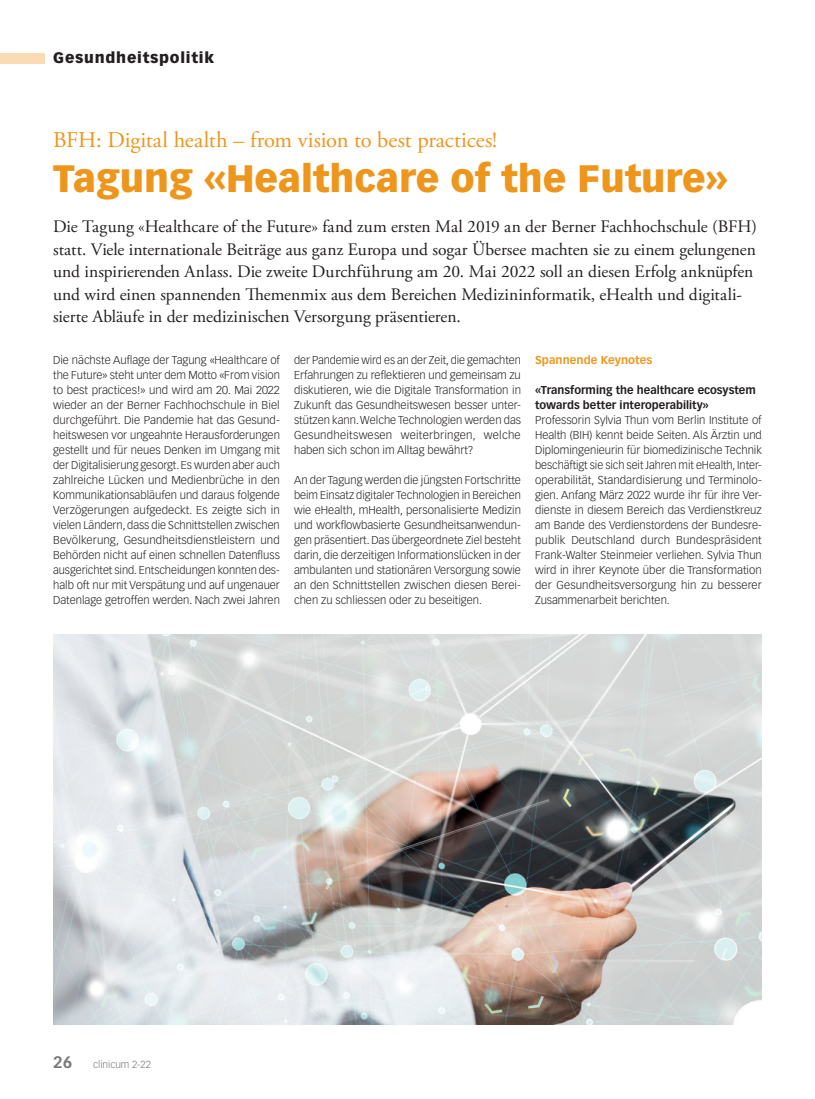
<style>
.page{position:relative;width:815px;height:1099px;background:#fff}
.page>*{position:absolute;margin:0;border:0;box-sizing:border-box;transform-origin:0 0}
.Titel_GP{font:900 37.5px "Vectora LT Std";color:#ee961c}
.Obertitel_GP{font:22.5px "Adobe Garamond Pro";color:#ee961c}
.Lead{font:17.5px/22.5px "Adobe Garamond Pro";color:#231f20}
.t1{font:900 15px "Vectora LT Std";letter-spacing:.05em;color:#231f20}
.Lauftext{font:300 11.25px/15px "Vectora LT Std";color:#231f20;text-align:justify}
._2__Zwischentitel{font:700 11.25px/15px "Vectora LT Std";color:#231f20}
.ZT_GP{font:700 11.25px "Vectora LT Std";letter-spacing:.005em;color:#ee961c}
.t2{font:300 10px "Vectora LT Std";color:#76787b}
.s1{font-weight:700;font-size:16.25px}
</style>
<div class="page">
<div style="left:0;top:53px;width:45px;height:10px;background:#fbdbb3"></div>
<img style="left:53px;top:634px;width:709px;height:390px">
<h3 class="t1" style="left:53px;top:49px;width:162px">Gesundheitspolitik</h3>
<p class="Obertitel_GP" style="left:53px;top:126px;width:446px">BFH: Digital health – from vision to best practices!</p>
<p class="Titel_GP" style="left:53px;top:155px;width:676px">Tagung «Healthcare of the Future»</p>
<p class="Lead" style="left:53px;top:216px;width:706px">Die Tagung «Healthcare of the Future» fand zum ersten Mal 2019 an der Berner Fachhochschule (BFH) statt. Viele internationale Beiträge aus ganz Europa und sogar Übersee machten sie zu einem gelungenen und inspirierenden Anlass. Die zweite Durchführung am 20. Mai 2022 soll an diesen Erfolg anknüpfen und wird einen spannenden Themenmix aus dem Bereichen Medizininformatik, eHealth und digitali&shy;sierte Abläufe in der medizinischen Versorgung präsentieren.</p>
<p class="Lauftext" style="left:53px;top:353px;width:228px">Die nächste Auflage der Tagung «Healthcare of the Future» steht unter dem Motto «From vision to best practices!» und wird am 20. Mai 2022 wieder an der Berner Fachhochschule in Biel durchgeführt. Die Pandemie hat das Gesund&shy;heitswesen vor ungeahnte Herausforderungen gestellt und für neues Denken im Umgang mit der Digitalisierung gesorgt. Es wurden aber auch zahlreiche Lücken und Medienbrüche in den Kommunikationsabläufen und daraus folgende Verzögerungen aufgedeckt. Es zeigte sich in vielen Ländern, dass die Schnittstellen zwischen Bevölkerung, Gesundheitsdienstleistern und Behörden nicht auf einen schnellen Datenfluss ausgerichtet sind. Entscheidungen konnten des&shy;halb oft nur mit Verspätung und auf ungenauer Datenlage getroffen werden. Nach zwei Jahren</p>
<p class="Lauftext" style="left:294px;top:353px;width:228px">der Pandemie wird es an der Zeit, die gemachten Erfahrungen zu reflektieren und gemeinsam zu diskutieren, wie die Digitale Transformation in Zukunft das Gesundheitswesen besser unter&shy;stützen kann. Welche Technologien werden das Gesundheitswesen weiterbringen, welche haben sich schon im Alltag bewährt?</p>
<p class="ZT_GP" style="left:535px;top:353px;width:119px">Spannende Keynotes</p>
<p class="_2__Zwischentitel" style="left:535px;top:383px;width:222px">«Transforming the healthcare ecosystem towards better interoperability»</p>
<p class="Lauftext" style="left:535px;top:413px;width:228px">Professorin Sylvia Thun vom Berlin Institute of Health (BIH) kennt beide Seiten. Als Ärztin und Diplomingenieurin für biomedizinische Technik beschäftigt sie sich seit Jahren mit eHealth, Inter&shy;operabilität, Standardisierung und Terminolo&shy;gien. Anfang März 2022 wurde ihr für ihre Ver&shy;dienste in diesem Bereich das Verdienstkreuz am Bande des Verdienstordens der Bundesre&shy;publik Deutschland durch Bundespräsident Frank-Walter Steinmeier verliehen. Sylvia Thun wird in ihrer Keynote über die Transformation der Gesundheitsversorgung hin zu besserer Zusammenarbeit berichten.</p>
<p class="Lauftext" style="left:294px;top:473px;width:228px">An der Tagung werden die jüngsten Fortschritte beim Einsatz digitaler Technologien in Bereichen wie eHealth, mHealth, personalisierte Medizin und workflowbasierte Gesundheitsanwendun&shy;gen präsentiert. Das übergeordnete Ziel besteht darin, die derzeitigen Informationslücken in der ambulanten und stationären Versorgung sowie an den Schnittstellen zwischen diesen Berei&shy;chen zu schliessen oder zu beseitigen.</p>
<p class="t2" style="left:53px;top:1058px;width:99px"><span class="s1">26</span> clinicum 2-22</p>
</div>
